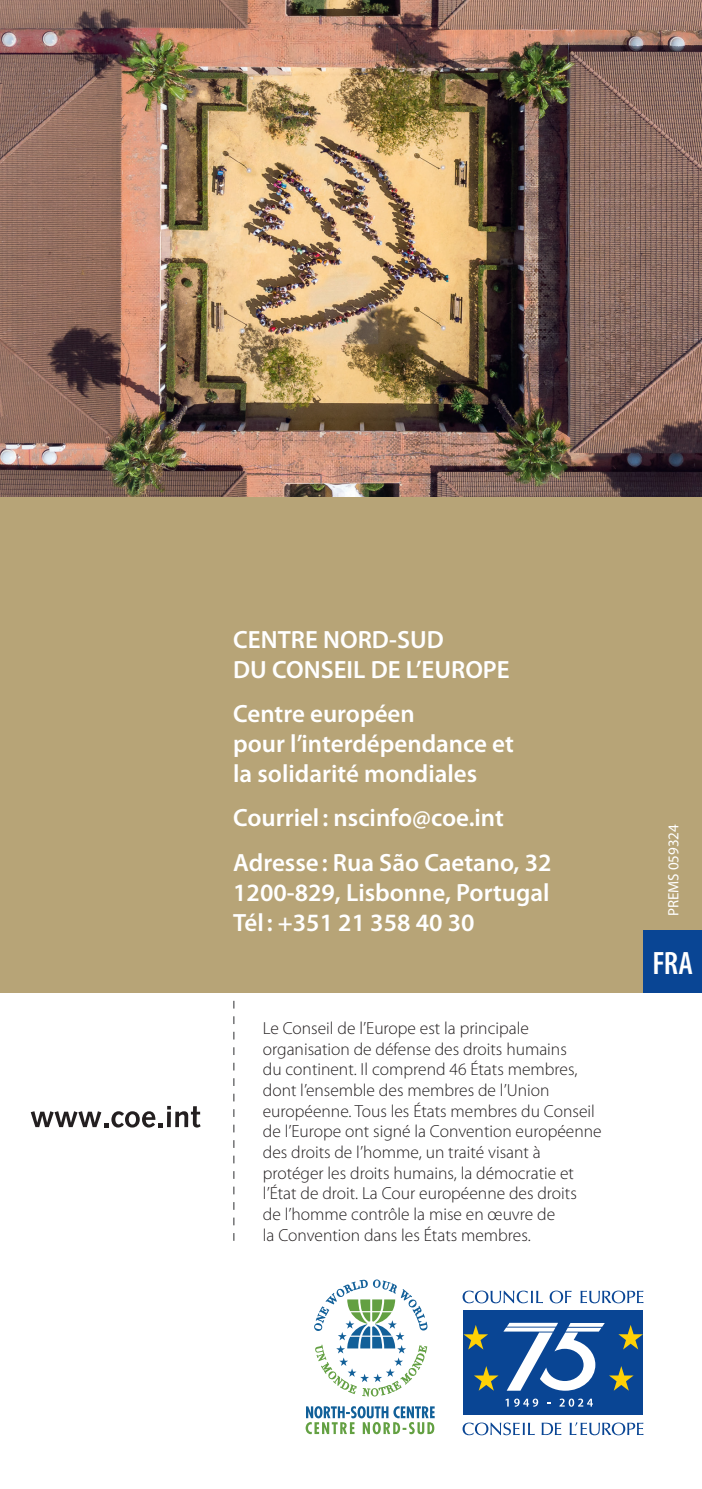
<style>
.page{position:relative;width:702px;height:1489px;background:#fff}
.page>*{position:absolute;margin:0;border:0;box-sizing:border-box;transform-origin:0 0}
.t1{font:600 condensed 32.5px "Myriad Pro";color:#fff}
.t2{font:600 25px/30px "Myriad Pro";color:#fff}
.t3{font:300 17.5px/20.8px "Myriad Pro";color:#231f20}
.t4{font:15px "Myriad Pro";color:#fff}
</style>
<div class="page">
<svg style="left:233px;top:1000px;width:1px;height:240px"></svg>
<svg style="left:31px;top:1105px;width:170px;height:22px"></svg>
<div style="left:0;top:496px;width:702px;height:496px;background:#b7a477"></div>
<div style="left:643px;top:930px;width:59px;height:62px;background:#094594"></div>
<img style="left:0;top:0;width:702px;height:496px">
<svg style="left:305px;top:1406px;width:129px;height:27px"></svg>
<svg style="left:314px;top:1279px;width:113px;height:117px"></svg>
<svg style="left:549px;top:1290px;width:22px;height:13px"></svg>
<svg style="left:580px;top:1290px;width:63px;height:13px"></svg>
<svg style="left:462px;top:1290px;width:81px;height:13px"></svg>
<svg style="left:569px;top:1422px;width:74px;height:13px"></svg>
<svg style="left:541px;top:1422px;width:20px;height:12px"></svg>
<svg style="left:462px;top:1422px;width:72px;height:13px"></svg>
<div style="left:463px;top:1310px;width:180px;height:105px;background:#094594"></div>
<svg style="left:505px;top:1398px;width:3px;height:8px"></svg>
<svg style="left:514px;top:1398px;width:24px;height:8px"></svg>
<svg style="left:559px;top:1398px;width:5px;height:8px"></svg>
<svg style="left:568px;top:1398px;width:6px;height:8px"></svg>
<svg style="left:578px;top:1398px;width:15px;height:8px"></svg>
<svg style="left:463px;top:1322px;width:180px;height:68px"></svg>
<img style="left:0;top:248px;width:1px;height:248px">
<h2 class="t2" style="left:233px;top:624px;width:278px">CENTRE NORD-SUD<br>DU CONSEIL DE L’EUROPE</h2>
<h2 class="t2" style="left:233px;top:698px;width:282px">Centre européen<br>pour l’interdépendance et la solidarité mondiales</h2>
<h2 class="t2" style="left:233px;top:795px;width:320px;line-height:44.2px">Courriel: nscinfo@coe.int<br>Adresse: Rua São Caetano, 32</h2>
<h2 class="t2" style="left:233px;top:876px;width:318px">1200-829, Lisbonne, Portugal<br>Tél: +351 21 358 40 30</h2>
<p class="t3" style="left:263px;top:1017px;width:340px">Le Conseil de l’Europe est la principale organisation de défense des droits humains<br>du continent. Il comprend 46 États membres, dont l’ensemble des membres de l’Union européenne. Tous les États membres du Conseil de l’Europe ont signé la Convention européenne des droits de l’homme, un traité visant à protéger les droits humains, la démocratie et l’État de droit. La Cour européenne des droits<br>de l’homme contrôle la mise en œuvre de<br>la Convention dans les États membres.</p>
<p class="t4" style="left:664px;top:916px;width:94px;rotate:-90deg">PREMS 059324</p>
<h1 class="t1" style="left:652px;top:943px;width:42px">FRA</h1>
</div>
